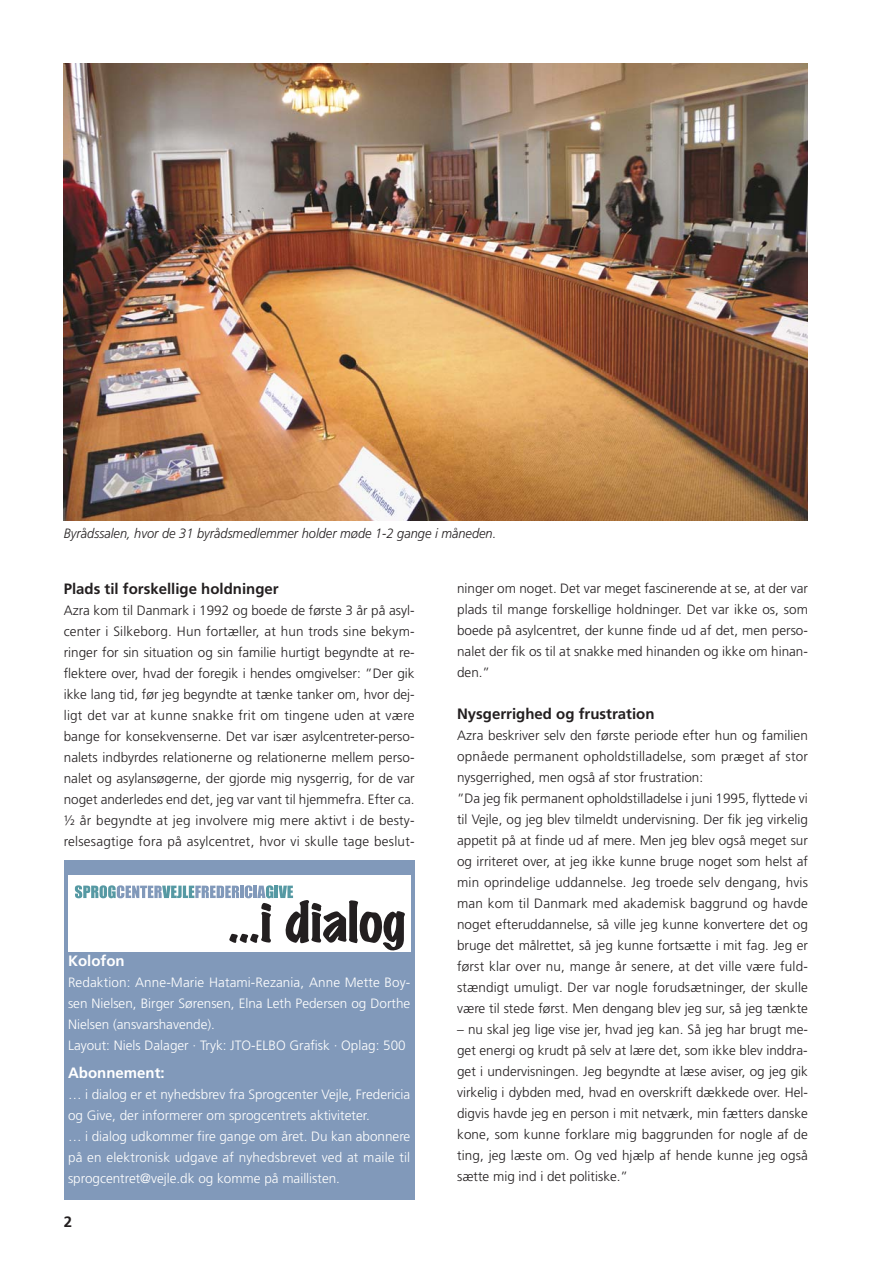
<style>
.page{position:relative;width:893px;height:1263px;background:#fff}
.page>*{position:absolute;margin:0;border:0;box-sizing:border-box;transform-origin:0 0}
.t1{font:700 15px "Frutiger";color:#231f20}
.t2{font:700 15px "Frutiger";color:#fff}
.t3{font:300 13.5px/21px "Frutiger";color:#231f20;text-align:justify}
.t4{font:300 13.5px/21px "Frutiger";color:#fff}
.t5{font:italic 300 13.5px "Frutiger";color:#231f20;scale:.95 1}
</style>
<div class="page">
<div style="left:64px;top:860px;width:351px;height:339px;background:#8199ba"></div>
<div style="left:68px;top:875px;width:342px;height:76px;background:#fff"></div>
<svg style="left:75px;top:885px;width:330px;height:65px"></svg>
<img style="left:64px;top:64px;width:744px;height:457px">
<p class="t5" style="left:64px;top:528px;width:457px">Byrådssalen, hvor de 31 byrådsmedlemmer holder møde 1-2 gange i måneden.</p>
<p class="t1" style="left:64px;top:582px;width:216px">Plads til forskellige holdninger</p>
<p class="t3" style="left:64px;top:600px;width:352px">Azra kom til Danmark i 1992 og boede de første 3 år på asyl&shy;center i Silkeborg. Hun fortæller, at hun trods sine bekym&shy;ringer for sin situation og sin familie hurtigt begyndte at re&shy;flektere over, hvad der foregik i hendes omgivelser: ”Der gik ikke lang tid, før jeg begyndte at tænke tanker om, hvor dej&shy;ligt det var at kunne snakke frit om tingene uden at være bange for konsekvenserne. Det var især asylcentreter-perso&shy;nalets indbyrdes relationerne og relationerne mellem perso&shy;nalet og asylansøgerne, der gjorde mig nysgerrig, for de var noget anderledes end det, jeg var vant til hjemmefra. Efter ca. ½ år begyndte at jeg involvere mig mere aktivt i de besty&shy;relsesagtige fora på asylcentret, hvor vi skulle tage beslut-</p>
<p class="t2" style="left:68px;top:955px;width:58px">Kolofon</p>
<p class="t4" style="left:68px;top:973px;width:344px">Redaktion: Anne-Marie Hatami-Rezania, Anne Mette Boy&shy;sen Nielsen, Birger Sørensen, Elna Leth Pedersen og Dorthe Nielsen (ansvarshavende).<br>Layout: Niels Dalager · Tryk: JTO-ELBO Grafisk · Oplag: 500</p>
<p class="t2" style="left:68px;top:1067px;width:98px">Abonnement:</p>
<p class="t4" style="left:68px;top:1085px;width:344px">… i dialog er et nyhedsbrev fra Sprogcenter Vejle, Fredericia og Give, der informerer om sprogcentrets aktiviteter.<br>… i dialog udkommer fire gange om året. Du kan abonnere på en elektronisk udgave af nyhedsbrevet ved at maile til sprogcentret@vejle.dk og komme på maillisten.</p>
<p class="t1" style="left:64px;top:1215px;width:10px">2</p>
<p class="t3" style="left:457px;top:578px;width:352px">ninger om noget. Det var meget fascinerende at se, at der var plads til mange forskellige holdninger. Det var ikke os, som boede på asylcentret, der kunne finde ud af det, men perso&shy;nalet der fik os til at snakke med hinanden og ikke om hinan&shy;den.”</p>
<p class="t1" style="left:457px;top:707px;width:199px">Nysgerrighed og frustration</p>
<p class="t3" style="left:457px;top:725px;width:352px;text-align:left">Azra beskriver selv den første periode efter hun og familien opnåede permanent opholdstilladelse, som præget af stor nysgerrighed, men også af stor frustration:<br>”Da jeg fik permanent opholdstilladelse i juni 1995, flyttede vi til Vejle, og jeg blev tilmeldt undervisning. Der fik jeg virkelig appetit på at finde ud af mere. Men jeg blev også meget sur og irriteret over, at jeg ikke kunne bruge noget som helst af min oprindelige uddannelse. Jeg troede selv dengang, hvis man kom til Danmark med akademisk baggrund og havde noget efteruddannelse, så ville jeg kunne konvertere det og bruge det målrettet, så jeg kunne fortsætte i mit fag. Jeg er først klar over nu, mange år senere, at det ville være fuld&shy;stændigt umuligt. Der var nogle forudsætninger, der skulle være til stede først. Men dengang blev jeg sur, så jeg tænkte</p>
<p class="t3" style="left:457px;top:1019px;width:352px">– nu skal jeg lige vise jer, hvad jeg kan. Så jeg har brugt me&shy;get energi og krudt på selv at lære det, som ikke blev inddra&shy;get i undervisningen. Jeg begyndte at læse aviser, og jeg gik virkelig i dybden med, hvad en overskrift dækkede over. Hel&shy;digvis havde jeg en person i mit netværk, min fætters danske kone, som kunne forklare mig baggrunden for nogle af de ting, jeg læste om. Og ved hjælp af hende kunne jeg også sætte mig ind i det politiske.”</p>
</div>
